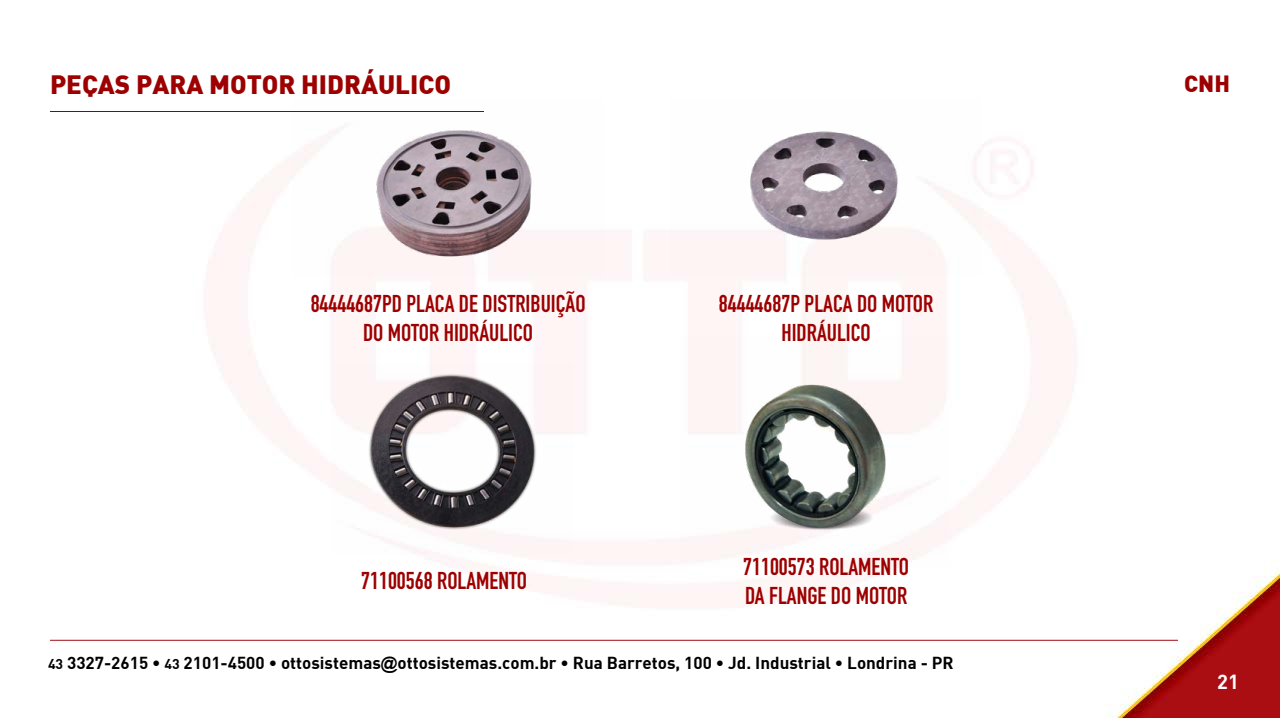
<style>
.page{position:relative;width:1280px;height:718px;background:#fff}
.page>*{position:absolute;margin:0;border:0;box-sizing:border-box;transform-origin:0 0}
.t1{font:900 26px "DI Nbek";color:#9d0000}
.t2{font:700 24px/28.8px "DIN Condensed";color:#9d0000;text-align:center}
.t3{font:900 23px "DI Nbek";color:#9d0000}
.t4{font:700 20px "DI Nbek";color:#fff}
.t5{font:700 17px "DI Nbek";color:#000}
.s1{font-size:14px}
.s2{font-family:"Arial"}
</style>
<div class="page">
<img style="left:50px;top:142px;width:1230px;height:576px">
<hr style="left:50px;top:640px;width:1128px;height:1px;background:#a00f13">
<img style="left:293px;top:130px;width:311px;height:146px">
<img style="left:671px;top:131px;width:311px;height:145px">
<hr style="left:50px;top:111px;width:434px;height:1px;background:#930001">
<img style="left:680px;top:338px;width:270px;height:228px">
<img style="left:332px;top:364px;width:240px;height:189px">
<p class="t1" style="left:50px;top:67px;width:403px">PEÇAS PARA MOTOR HIDRÁULICO</p>
<p class="t3" style="left:1184px;top:69px;width:47px">CNH</p>
<p class="t2" style="left:311px;top:289px;width:276px">84444687PD PLACA DE DISTRIBUIÇÃO<br>DO MOTOR HIDRÁULICO</p>
<p class="t2" style="left:361px;top:566px;width:167px">71100568 ROLAMENTO</p>
<p class="t2" style="left:719px;top:289px;width:216px">84444687P PLACA DO MOTOR<br>HIDRÁULICO</p>
<p class="t2" style="left:743px;top:552px;width:167px;text-align:left">71100573 ROLAMENTO<br>DA FLANGE DO MOTOR</p>
<p class="t5" style="left:48px;top:652px;width:907px"><span class="s1">43</span> 3327-2615 • <span class="s1">43</span> 2101-4500 • ottosistemas<span class="s2">@</span>ottosistemas.com.br • Rua Barretos, 100 • Jd. Industrial • Londrina - PR</p>
<p class="t4" style="left:1217px;top:669px;width:23px">21</p>
</div>
